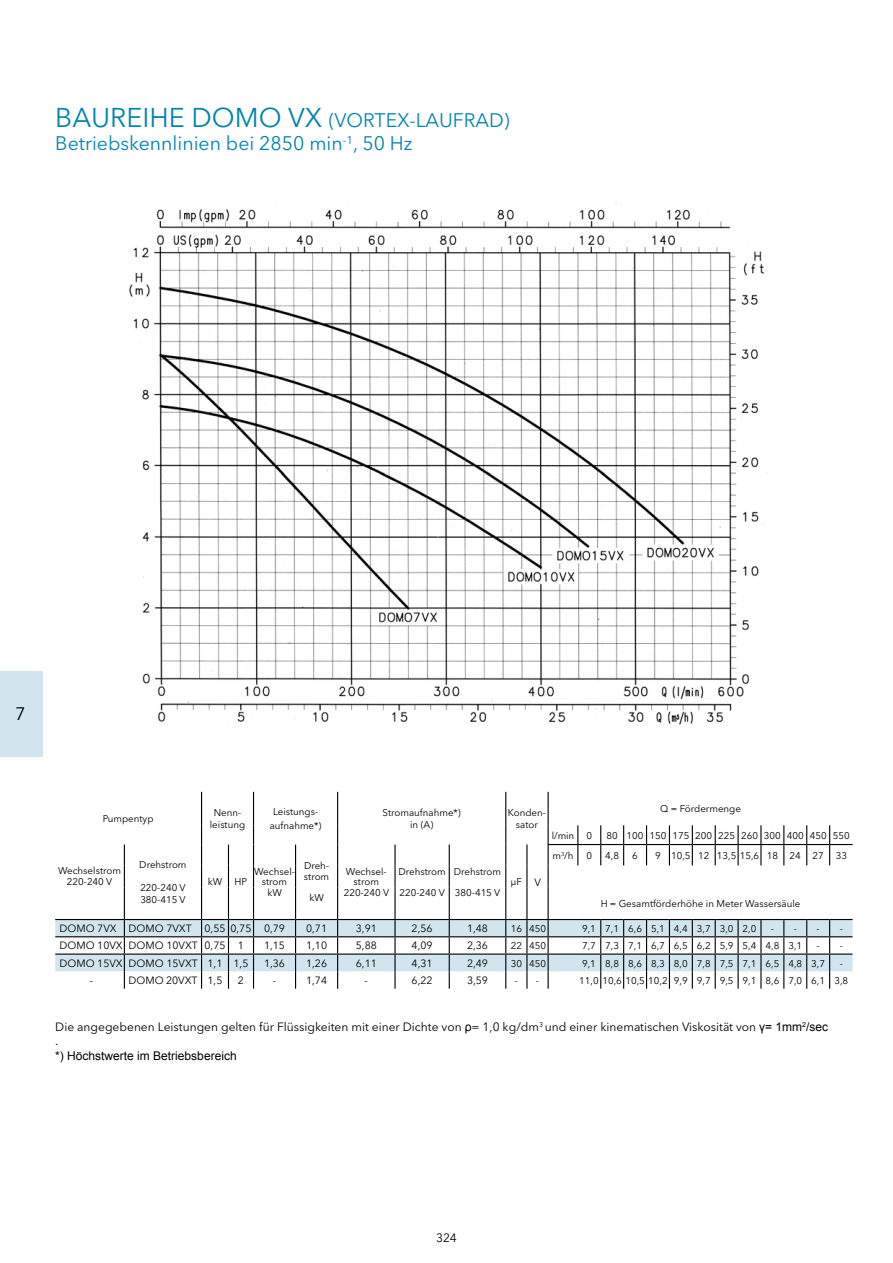
<style>
.page{position:relative;width:893px;height:1263px;background:#fff}
.page>*{position:absolute;margin:0;border:0;box-sizing:border-box;transform-origin:0 0}
.t1{font:19.5px/23.4px "Avenir Next LT Pro";color:#0084af}
.t2{font:18px "Avenir Next LT Pro";color:#000}
.t3{font:12px "Avenir Next LT Pro";color:#000}
.t4{font:12px/14.4px "Arial";color:#000}
.t5{font:10.5px "Avenir Next LT Pro";color:#000}
.t6{font:9.75px/11.7px "Avenir Next LT Pro";color:#000;text-align:center}
.s1{font-size:27px}
.s2{font-size:10.5px}
.s3{font-family:"Arial"}
</style>
<div class="page">
<div style="left:0;top:671px;width:42px;height:85px;background:#d1e5ee"></div>
<img style="left:129px;top:203px;width:639px;height:522px">
<hr style="left:201px;top:792px;width:1px;height:33px;background:#000">
<hr style="left:253px;top:792px;width:1px;height:33px;background:#000">
<hr style="left:337px;top:792px;width:1px;height:33px;background:#000">
<hr style="left:505px;top:792px;width:1px;height:33px;background:#000">
<hr style="left:548px;top:792px;width:1px;height:33px;background:#000">
<hr style="left:394px;top:844px;width:2px;height:21px;background:#000">
<svg style="left:124px;top:844px;width:1px;height:44px"></svg>
<svg style="left:201px;top:825px;width:1px;height:63px"></svg>
<svg style="left:228px;top:844px;width:1px;height:44px"></svg>
<svg style="left:253px;top:825px;width:1px;height:63px"></svg>
<svg style="left:295px;top:844px;width:1px;height:44px"></svg>
<svg style="left:337px;top:825px;width:1px;height:63px"></svg>
<hr style="left:394px;top:865px;width:2px;height:23px;background:#000">
<svg style="left:449px;top:844px;width:1px;height:44px"></svg>
<svg style="left:505px;top:825px;width:1px;height:63px"></svg>
<svg style="left:526px;top:844px;width:1px;height:44px"></svg>
<hr style="left:124px;top:888px;width:1px;height:31px;background:#000">
<hr style="left:201px;top:888px;width:1px;height:31px;background:#000">
<hr style="left:228px;top:888px;width:1px;height:31px;background:#000">
<hr style="left:253px;top:888px;width:1px;height:31px;background:#000">
<hr style="left:295px;top:888px;width:1px;height:31px;background:#000">
<hr style="left:337px;top:888px;width:1px;height:31px;background:#000">
<hr style="left:394px;top:888px;width:2px;height:31px;background:#000">
<hr style="left:449px;top:888px;width:1px;height:31px;background:#000">
<hr style="left:505px;top:888px;width:1px;height:31px;background:#000">
<hr style="left:526px;top:888px;width:1px;height:31px;background:#000">
<hr style="left:548px;top:844px;width:30px;height:1px;background:#000">
<svg style="left:548px;top:825px;width:1px;height:63px"></svg>
<hr style="left:548px;top:888px;width:1px;height:31px;background:#000">
<svg style="left:577px;top:825px;width:275px;height:40px"></svg>
<svg style="left:55px;top:919px;width:797px;height:70px"></svg>
<h1 class="t1" style="left:55px;top:108px;width:456px"><span class="s1">BAUREIHE DOMO VX</span> (VORTEX-LAUFRAD)<br>Betriebskennlinien bei 2850 min<sup>-1</sup>, 50 Hz</h1>
<h2 class="t2" style="left:15px;top:703px;width:12px">7</h2>
<p class="t6" style="left:103px;top:813px;width:52px">Pumpentyp</p>
<p class="t6" style="left:210px;top:807px;width:37px">Nenn&shy;leistung</p>
<p class="t6" style="left:270px;top:804px;width:53px;line-height:14.4px">Leistungs&shy;aufnahme*)</p>
<p class="t6" style="left:383px;top:807px;width:80px">Stromaufnahme*) in (A)</p>
<p class="t6" style="left:508px;top:807px;width:40px">Konden&shy;sator</p>
<p class="t6" style="left:660px;top:803px;width:82px">Q = Fördermenge</p>
<p class="t6" style="left:552px;top:829px;width:24px">l/min</p>
<p class="t6" style="left:586px;top:829px;width:7px">0</p>
<p class="t6" style="left:607px;top:829px;width:245px">80 100 150 175 200 225 260 300 400 450 550</p>
<p class="t6" style="left:58px;top:864px;width:64px">Wechselstrom<br>220-240 V</p>
<p class="t6" style="left:552px;top:850px;width:23px">m<sup>3</sup>/h</p>
<p class="t6" style="left:586px;top:850px;width:7px">0</p>
<p class="t6" style="left:605px;top:850px;width:15px">4,8</p>
<p class="t6" style="left:632px;top:850px;width:7px">6</p>
<p class="t6" style="left:655px;top:850px;width:193px">9 10,5 12 13,5 15,6 18 24 27 33</p>
<p class="t6" style="left:601px;top:898px;width:201px">H = Gesamtförderhöhe in Meter Wassersäule</p>
<p class="t6" style="left:139px;top:859px;width:49px">Drehstrom</p>
<p class="t6" style="left:140px;top:882px;width:47px;text-align:left">220-240 V<br>380-415 V</p>
<p class="t6" style="left:208px;top:876px;width:16px">kW</p>
<p class="t6" style="left:235px;top:876px;width:14px">HP</p>
<p class="t6" style="left:254px;top:866px;width:42px;line-height:10.6px">Wechsel&shy;strom kW</p>
<p class="t6" style="left:304px;top:861px;width:27px;line-height:10.6px;text-align:left">Dreh&shy;strom</p>
<p class="t6" style="left:309px;top:892px;width:16px">kW</p>
<p class="t6" style="left:344px;top:866px;width:47px;line-height:10.6px">Wechsel&shy;strom<br>220-240 V</p>
<p class="t6" style="left:398px;top:861px;width:49px;line-height:21.3px;text-align:left">Drehstrom<br>220-240 V</p>
<p class="t6" style="left:454px;top:861px;width:49px;line-height:21.3px;text-align:left">Drehstrom<br>380-415 V</p>
<p class="t6" style="left:511px;top:876px;width:31px">µF <span class="s2">V</span></p>
<p class="t5" style="left:60px;top:922px;width:227px">DOMO 7VX DOMO 7VXT 0,55 0,75 0,79</p>
<p class="t5" style="left:306px;top:922px;width:22px">0,71</p>
<p class="t5" style="left:356px;top:922px;width:22px">3,91</p>
<p class="t5" style="left:412px;top:922px;width:22px">2,56</p>
<p class="t5" style="left:467px;top:922px;width:22px">1,48</p>
<p class="t6" style="left:511px;top:923px;width:37px">16 450</p>
<p class="t6" style="left:582px;top:923px;width:176px">9,1 7,1 6,6 5,1 4,4 3,7 3,0 2,0</p>
<p class="t6" style="left:771px;top:923px;width:28px">- -</p>
<p class="t6" style="left:817px;top:923px;width:28px">- -</p>
<p class="t5" style="left:60px;top:939px;width:186px">DOMO 10VX DOMO 10VXT 0,75 1</p>
<p class="t5" style="left:264px;top:939px;width:22px">1,15</p>
<p class="t5" style="left:306px;top:939px;width:22px">1,10</p>
<p class="t5" style="left:356px;top:939px;width:22px">5,88</p>
<p class="t5" style="left:412px;top:939px;width:22px">4,09</p>
<p class="t5" style="left:467px;top:939px;width:22px">2,36</p>
<p class="t6" style="left:511px;top:940px;width:37px">22 450</p>
<p class="t6" style="left:582px;top:940px;width:222px">7,7 7,3 7,1 6,7 6,5 6,2 5,9 5,4 4,8 3,1</p>
<p class="t6" style="left:817px;top:940px;width:28px">- -</p>
<p class="t5" style="left:60px;top:957px;width:190px">DOMO 15VX DOMO 15VXT 1,1 1,5</p>
<p class="t5" style="left:264px;top:957px;width:22px">1,36</p>
<p class="t5" style="left:306px;top:957px;width:22px">1,26</p>
<p class="t5" style="left:356px;top:957px;width:22px">6,11</p>
<p class="t5" style="left:412px;top:957px;width:22px">4,31</p>
<p class="t5" style="left:467px;top:957px;width:22px">2,49</p>
<p class="t6" style="left:511px;top:957px;width:37px">30 450</p>
<p class="t6" style="left:582px;top:957px;width:244px">9,1 8,8 8,6 8,3 8,0 7,8 7,5 7,1 6,5 4,8 3,7</p>
<p class="t6" style="left:840px;top:957px;width:5px">-</p>
<p class="t5" style="left:90px;top:974px;width:5px">-</p>
<p class="t5" style="left:129px;top:974px;width:95px">DOMO 20VXT 1,5</p>
<p class="t5" style="left:238px;top:974px;width:8px">2</p>
<p class="t5" style="left:273px;top:974px;width:5px">-</p>
<p class="t5" style="left:306px;top:974px;width:22px">1,74</p>
<p class="t5" style="left:365px;top:974px;width:5px">-</p>
<p class="t5" style="left:412px;top:974px;width:23px">6,22</p>
<p class="t5" style="left:467px;top:974px;width:22px">3,59</p>
<p class="t6" style="left:515px;top:974px;width:26px">- -</p>
<p class="t6" style="left:579px;top:974px;width:270px">11,0 10,6 10,5 10,2 9,9 9,7 9,5 9,1 8,6 7,0 6,1 3,8</p>
<p class="t3" style="left:55px;top:1019px;width:774px">Die angegebenen Leistungen gelten für Flüssigkeiten mit einer Dichte von <span class="s3">ρ</span>= 1,0 kg/dm<sup>3</sup> und einer kinematischen Viskosität von <span class="s3">γ= 1mm</span><sup>2</sup><span class="s3">/sec</span></p>
<p class="t4" style="left:55px;top:1034px;width:183px">.<br>*) Höchstwerte im Betriebsbereich</p>
<p class="t3" style="left:436px;top:1231px;width:22px">324</p>
</div>
